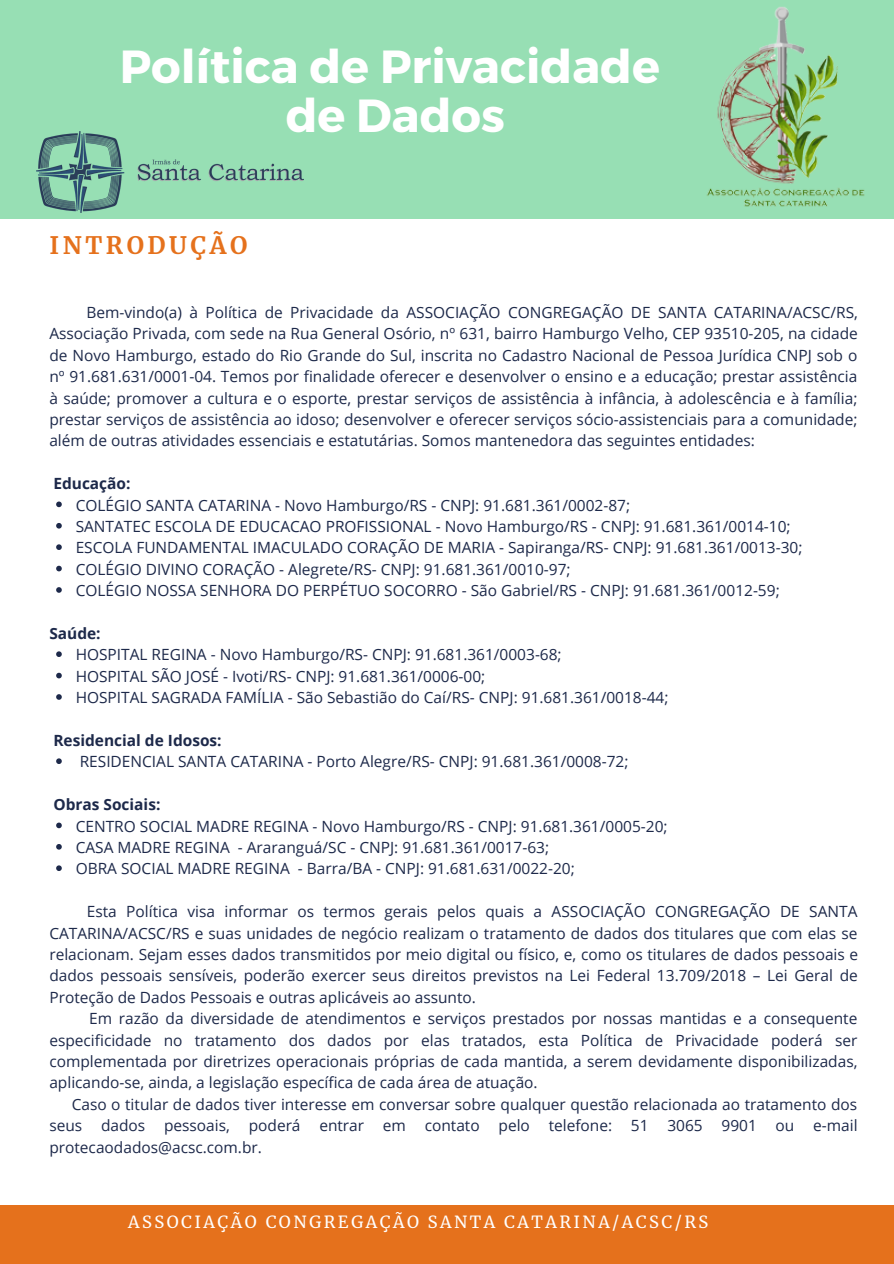
<style>
.page{position:relative;width:894px;height:1264px;background:#fff}
.page>*{position:absolute;margin:0;border:0;box-sizing:border-box;transform-origin:0 0}
.t1{font:700 46.35px "Montserrat";color:#fff}
.t2{font:700 23.85px "Merriweather";letter-spacing:.15em;color:#e5711c}
.t3{font:16.5px "Merriweather";letter-spacing:.15em;color:#fff}
.t4{font:15.45px/21.5px "Open Sans";color:#1d294a;text-align:justify}
.t5{font:700 15.45px "Open Sans";color:#1d294a}
</style>
<div class="page">
<div style="left:0;top:0;width:893px;height:218px;background:#97dfb4"></div>
<img style="left:707px;top:6px;width:158px;height:201px">
<svg style="left:56px;top:501px;width:6px;height:6px"></svg>
<svg style="left:56px;top:523px;width:6px;height:5px"></svg>
<svg style="left:56px;top:544px;width:6px;height:6px"></svg>
<svg style="left:56px;top:565px;width:6px;height:6px"></svg>
<svg style="left:56px;top:587px;width:6px;height:5px"></svg>
<svg style="left:56px;top:651px;width:6px;height:6px"></svg>
<svg style="left:56px;top:672px;width:6px;height:6px"></svg>
<svg style="left:56px;top:694px;width:6px;height:5px"></svg>
<svg style="left:56px;top:758px;width:6px;height:6px"></svg>
<svg style="left:56px;top:822px;width:6px;height:6px"></svg>
<svg style="left:56px;top:844px;width:6px;height:5px"></svg>
<svg style="left:56px;top:865px;width:6px;height:6px"></svg>
<div style="left:0;top:1205px;width:893px;height:58px;background:#e5711c"></div>
<img style="left:36px;top:131px;width:267px;height:81px">
<p class="t1" style="left:120px;top:36px;width:541px">Política de Privacidade</p>
<p class="t1" style="left:285px;top:86px;width:220px">de Dados</p>
<p class="t2" style="left:49px;top:230px;width:199px">INTRODUÇÃO</p>
<p class="t4" style="left:49px;top:301px;width:809px;text-indent:37px">Bem-vindo(a) à Política de Privacidade da ASSOCIAÇÃO CONGREGAÇÃO DE SANTA CATARINA/ACSC/RS, Associação Privada, com sede na Rua General Osório, nº 631, bairro Hamburgo Velho, CEP 93510-205, na cidade de Novo Hamburgo, estado do Rio Grande do Sul, inscrita no Cadastro Nacional de Pessoa Jurídica CNPJ sob o nº 91.681.631/0001-04. Temos por finalidade oferecer e desenvolver o ensino e a educação; prestar assistência à saúde; promover a cultura e o esporte, prestar serviços de assistência à infância, à adolescência e à família; prestar serviços de assistência ao idoso; desenvolver e oferecer serviços sócio-assistenciais para a comunidade; além de outras atividades essenciais e estatutárias. Somos mantenedora das seguintes entidades:</p>
<p class="t5" style="left:53px;top:472px;width:79px">Educação:</p>
<p class="t4" style="left:76px;top:494px;width:556px">COLÉGIO SANTA CATARINA - Novo Hamburgo/RS - CNPJ: 91.681.361/0002-87;</p>
<p class="t4" style="left:76px;top:515px;width:716px">SANTATEC ESCOLA DE EDUCACAO PROFISSIONAL - Novo Hamburgo/RS - CNPJ: 91.681.361/0014-10;</p>
<p class="t4" style="left:76px;top:536px;width:728px">ESCOLA FUNDAMENTAL IMACULADO CORAÇÃO DE MARIA - Sapiranga/RS- CNPJ: 91.681.361/0013-30;</p>
<p class="t4" style="left:76px;top:558px;width:496px">COLÉGIO DIVINO CORAÇÃO - Alegrete/RS- CNPJ: 91.681.361/0010-97;</p>
<p class="t4" style="left:76px;top:579px;width:705px">COLÉGIO NOSSA SENHORA DO PERPÉTUO SOCORRO - São Gabriel/RS - CNPJ: 91.681.361/0012-59;</p>
<p class="t5" style="left:49px;top:622px;width:53px">Saúde:</p>
<p class="t4" style="left:76px;top:643px;width:487px">HOSPITAL REGINA - Novo Hamburgo/RS- CNPJ: 91.681.361/0003-68;</p>
<p class="t4" style="left:76px;top:665px;width:411px">HOSPITAL SÃO JOSÉ - Ivoti/RS- CNPJ: 91.681.361/0006-00;</p>
<p class="t4" style="left:76px;top:686px;width:594px">HOSPITAL SAGRADA FAMÍLIA - São Sebastião do Caí/RS- CNPJ: 91.681.361/0018-44;</p>
<p class="t5" style="left:53px;top:729px;width:170px">Residencial de Idosos:</p>
<p class="t4" style="left:80px;top:750px;width:550px">RESIDENCIAL SANTA CATARINA - Porto Alegre/RS- CNPJ: 91.681.361/0008-72;</p>
<p class="t5" style="left:53px;top:793px;width:108px">Obras Sociais:</p>
<p class="t4" style="left:76px;top:814px;width:593px">CENTRO SOCIAL MADRE REGINA - Novo Hamburgo/RS - CNPJ: 91.681.361/0005-20;</p>
<p class="t4" style="left:76px;top:836px;width:475px">CASA MADRE REGINA - Araranguá/SC - CNPJ: 91.681.361/0017-63;</p>
<p class="t4" style="left:76px;top:857px;width:500px">OBRA SOCIAL MADRE REGINA - Barra/BA - CNPJ: 91.681.631/0022-20;</p>
<p class="t4" style="left:49px;top:900px;width:810px;text-indent:37px">Esta Política visa informar os termos gerais pelos quais a ASSOCIAÇÃO CONGREGAÇÃO DE SANTA CATARINA/ACSC/RS e suas unidades de negócio realizam o tratamento de dados dos titulares que com elas se relacionam. Sejam esses dados transmitidos por meio digital ou físico, e, como os titulares de dados pessoais e dados pessoais sensíveis, poderão exercer seus direitos previstos na Lei Federal 13.709/2018 – Lei Geral de Proteção de Dados Pessoais e outras aplicáveis ao assunto.</p>
<p class="t4" style="left:49px;top:1007px;width:809px;text-indent:40px">Em razão da diversidade de atendimentos e serviços prestados por nossas mantidas e a consequente especificidade no tratamento dos dados por elas tratados, esta Política de Privacidade poderá ser complementada por diretrizes operacionais próprias de cada mantida, a serem devidamente disponibilizadas, aplicando-se, ainda, a legislação específica de cada área de atuação.</p>
<p class="t4" style="left:49px;top:1093px;width:809px;text-indent:22px">Caso o titular de dados tiver interesse em conversar sobre qualquer questão relacionada ao tratamento dos seus dados pessoais, poderá entrar em contato pelo telefone: 51 3065 9901 ou e-mail protecaodados@acsc.com.br.</p>
<p class="t3" style="left:128px;top:1211px;width:581px">ASSOCIAÇÃO CONGREGAÇÃO SANTA CATARINA/ACSC/RS</p>
</div>
